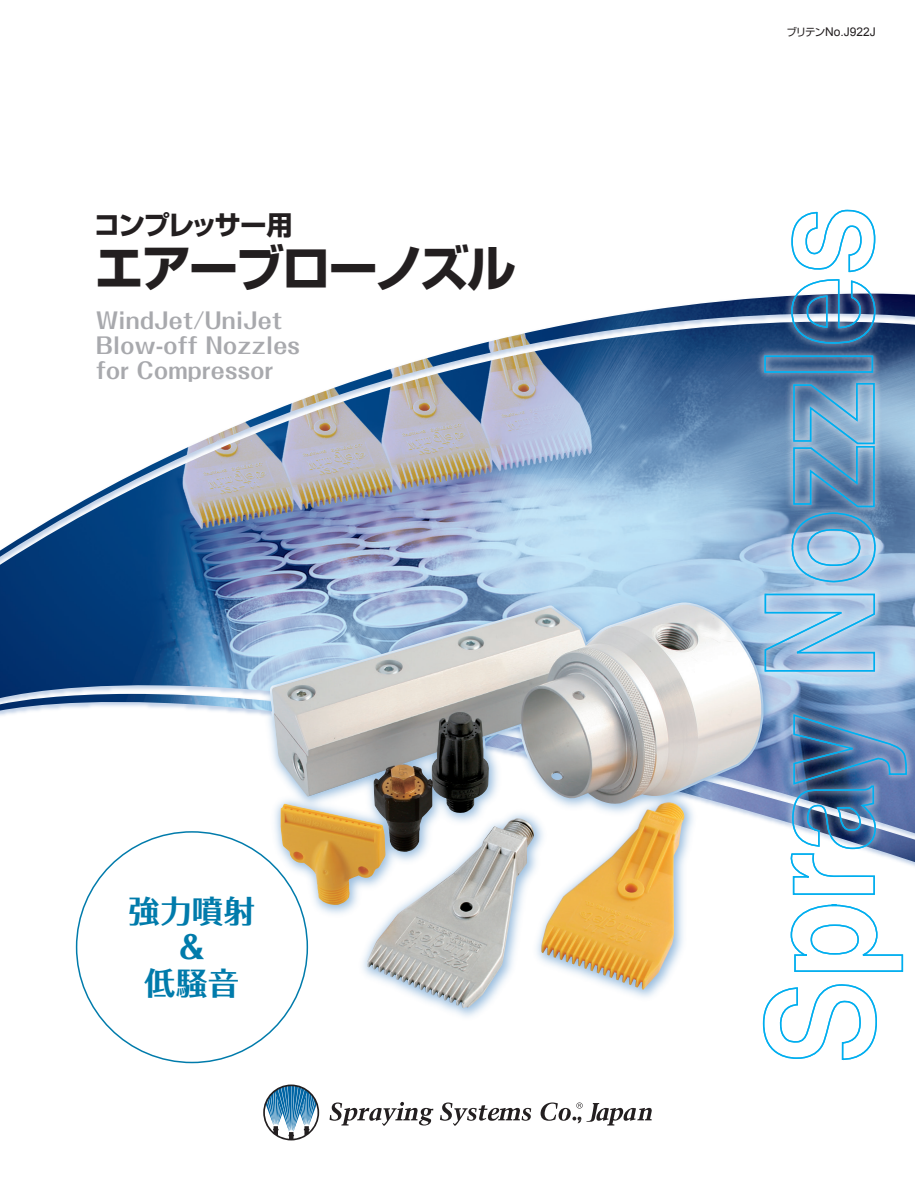
<style>
.page{position:relative;width:915px;height:1191px;background:#fff}
.page>*{position:absolute;margin:0;border:0;box-sizing:border-box;transform-origin:0 0}
.t1{font:700 49.65px "Shin Go Pro";letter-spacing:-.065em;color:#231f20}
.t2{font:700 31.2px/36.2px "Folk Pro";letter-spacing:.01em;color:#007bab;text-align:center}
.t3{font:700 26.55px "Shin Go Pro";letter-spacing:-.07em;color:#231f20}
.t4{font:700 22.05px/24.8px "Folk Pro";letter-spacing:.015em;color:#a8a9ad}
.t5{font:12px "Arial";color:#231f20}
.s1{font-family:"Shin Go Pro";font-size:10.5px}
</style>
<div class="page">
<img style="left:0;top:298px;width:752px;height:564px">
<svg style="left:268px;top:557px;width:484px;height:478px"></svg>
<img style="left:260px;top:592px;width:492px;height:433px">
<img style="left:272px;top:604px;width:480px;height:345px">
<img style="left:752px;top:233px;width:162px;height:739px">
<svg style="left:762px;top:984px;width:115px;height:77px"></svg>
<svg style="left:789px;top:903px;width:114px;height:69px"></svg>
<div style="left:764px;top:355px;width:108px;height:18px;border:2px solid #00aeef"></div>
<svg style="left:790px;top:209px;width:85px;height:143px"></svg>
<svg style="left:787px;top:382px;width:91px;height:201px;background:#77a4c8"></svg>
<svg style="left:789px;top:713px;width:118px;height:182px"></svg>
<svg style="left:763px;top:593px;width:112px;height:79px;background:#99c4e5"></svg>
<svg style="left:263px;top:1084px;width:56px;height:56px"></svg>
<svg style="left:329px;top:1101px;width:104px;height:24px"></svg>
<svg style="left:440px;top:1102px;width:91px;height:23px"></svg>
<svg style="left:540px;top:1102px;width:111px;height:23px"></svg>
<p class="t3" style="left:94px;top:204px;width:200px">コンプレッサー用</p>
<h1 class="t1" style="left:94px;top:229px;width:423px">エアーブローノズル</h1>
<p class="t4" style="left:96px;top:305px;width:205px">WindJet/UniJet<br>Blow-off Nozzles for Compressor</p>
<h2 class="t2" style="left:128px;top:888px;width:128px">強力噴射&amp;<br>低騒音</h2>
<p class="t5" style="left:786px;top:24px;width:91px"><span class="s1">ブリテン</span>No.J922J</p>
</div>
